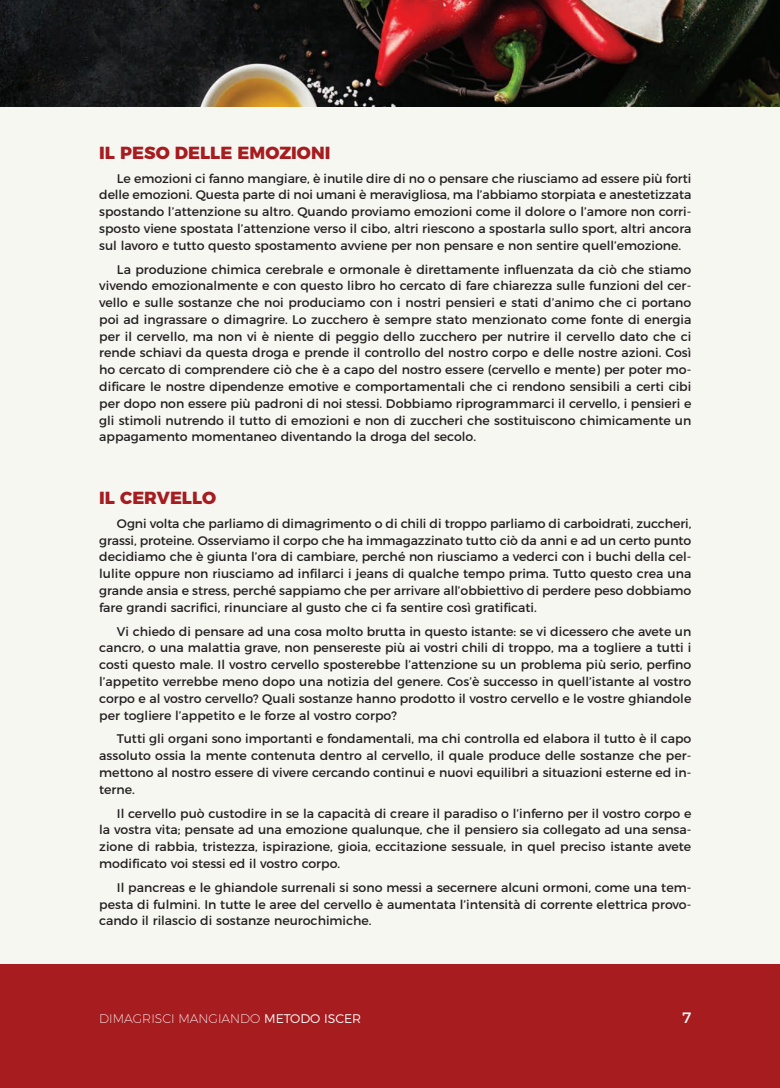
<style>
.page{position:relative;width:780px;height:1088px;background:#fff}
.page>*{position:absolute;margin:0;border:0;box-sizing:border-box;transform-origin:0 0}
.t1{font:800 17.5px "Montserrat";color:#a61c1f}
.t2{font:15px "Montserrat";color:#fff}
.t3{font:12.5px/16.8px "Montserrat";color:#231f20;text-align:justify}
.t4{font:200 12.5px "Montserrat";color:#fff}
.s1{font-weight:300}
</style>
<div class="page">
<div style="left:18px;top:18px;width:761px;height:1052px;background:#f7f7f2"></div>
<div style="left:18px;top:964px;width:761px;height:124px;background:#a61c1f"></div>
<img style="left:18px;top:0;width:761px;height:106px">
<div style="left:0;top:18px;width:18px;height:1052px;background:#f7f7f2"></div>
<div style="left:0;top:964px;width:18px;height:124px;background:#a61c1f"></div>
<div style="left:0;top:0;width:18px;height:106px;background:linear-gradient(to bottom,#1a1d21,#0a0b0a)"></div>
<p class="t1" style="left:99px;top:142px;width:233px">IL PESO DELLE EMOZIONI</p>
<p class="t3" style="left:99px;top:171px;width:593px;text-indent:18px">Le emozioni ci fanno mangiare, è inutile dire di no o pensare che riusciamo ad essere più forti delle emozioni. Questa parte di noi umani è meravigliosa, ma l’abbiamo storpiata e anestetizzata spostando l’attenzione su altro. Quando proviamo emozioni come il dolore o l’amore non corri&shy;sposto viene spostata l’attenzione verso il cibo, altri riescono a spostarla sullo sport, altri ancora sul lavoro e tutto questo spostamento avviene per non pensare e non sentire quell’emozione.</p>
<p class="t3" style="left:99px;top:262px;width:593px;text-indent:18px">La produzione chimica cerebrale e ormonale è direttamente influenzata da ciò che stiamo vivendo emozionalmente e con questo libro ho cercato di fare chiarezza sulle funzioni del cer&shy;vello e sulle sostanze che noi produciamo con i nostri pensieri e stati d’animo che ci portano poi ad ingrassare o dimagrire. Lo zucchero è sempre stato menzionato come fonte di energia per il cervello, ma non vi è niente di peggio dello zucchero per nutrire il cervello dato che ci rende schiavi da questa droga e prende il controllo del nostro corpo e delle nostre azioni. Così ho cercato di comprendere ciò che è a capo del nostro essere (cervello e mente) per poter mo&shy;dificare le nostre dipendenze emotive e comportamentali che ci rendono sensibili a certi cibi per dopo non essere più padroni di noi stessi. Dobbiamo riprogrammarci il cervello, i pensieri e gli stimoli nutrendo il tutto di emozioni e non di zuccheri che sostituiscono chimicamente un appagamento momentaneo diventando la droga del secolo.</p>
<p class="t1" style="left:99px;top:488px;width:118px">IL CERVELLO</p>
<p class="t3" style="left:99px;top:516px;width:593px;text-indent:18px">Ogni volta che parliamo di dimagrimento o di chili di troppo parliamo di carboidrati, zuccheri, grassi, proteine. Osserviamo il corpo che ha immagazzinato tutto ciò da anni e ad un certo punto decidiamo che è giunta l’ora di cambiare, perché non riusciamo a vederci con i buchi della cel&shy;lulite oppure non riusciamo ad infilarci i jeans di qualche tempo prima. Tutto questo crea una grande ansia e stress, perché sappiamo che per arrivare all’obbiettivo di perdere peso dobbiamo fare grandi sacrifici, rinunciare al gusto che ci fa sentire così gratificati.</p>
<p class="t3" style="left:99px;top:624px;width:593px;text-indent:18px">Vi chiedo di pensare ad una cosa molto brutta in questo istante: se vi dicessero che avete un cancro, o una malattia grave, non pensereste più ai vostri chili di troppo, ma a togliere a tutti i costi questo male. Il vostro cervello sposterebbe l’attenzione su un problema più serio, perfino l’appetito verrebbe meno dopo una notizia del genere. Cos’è successo in quell’istante al vostro corpo e al vostro cervello? Quali sostanze hanno prodotto il vostro cervello e le vostre ghiandole per togliere l’appetito e le forze al vostro corpo?</p>
<p class="t3" style="left:99px;top:731px;width:593px;text-indent:18px">Tutti gli organi sono importanti e fondamentali, ma chi controlla ed elabora il tutto è il capo assoluto ossia la mente contenuta dentro al cervello, il quale produce delle sostanze che per&shy;mettono al nostro essere di vivere cercando continui e nuovi equilibri a situazioni esterne ed in&shy;terne.</p>
<p class="t3" style="left:99px;top:806px;width:593px;text-indent:18px">Il cervello può custodire in se la capacità di creare il paradiso o l’inferno per il vostro corpo e la vostra vita; pensate ad una emozione qualunque, che il pensiero sia collegato ad una sensa&shy;zione di rabbia, tristezza, ispirazione, gioia, eccitazione sessuale, in quel preciso istante avete modificato voi stessi ed il vostro corpo.</p>
<p class="t3" style="left:99px;top:880px;width:593px;text-indent:18px">Il pancreas e le ghiandole surrenali si sono messi a secernere alcuni ormoni, come una tem&shy;pesta di fulmini. In tutte le aree del cervello è aumentata l’intensità di corrente elettrica provo&shy;cando il rilascio di sostanze neurochimiche.</p>
<p class="t4" style="left:99px;top:1011px;width:263px">DIMAGRISCI MANGIANDO <span class="s1">METODO ISCER</span></p>
<p class="t2" style="left:682px;top:1011px;width:11px">7</p>
</div>
